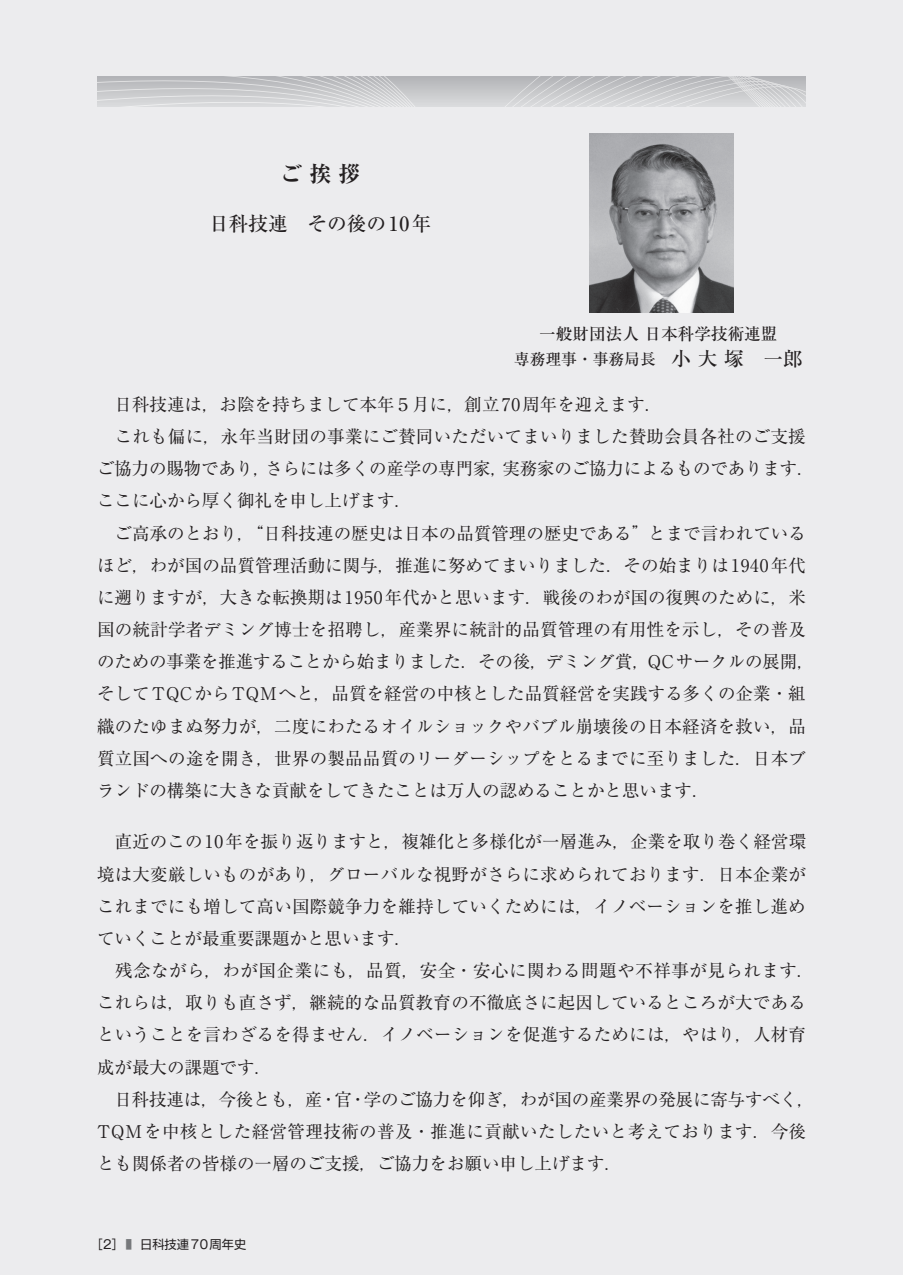
<style>
.page{position:relative;width:903px;height:1275px;background:#ececee}
.page>*{position:absolute;margin:0;border:0;box-sizing:border-box;transform-origin:0 0}
.t1{font:700 expanded 21.88px "Ryumin Pro";color:#231f20}
.t2{font:500 19.6px "Ryumin Pro";color:#231f20}
.t3{font:17.5px/32.2px "Ryumin Pro";letter-spacing:.005em;color:#231f20}
.t4{font:500 16.62px "Ryumin Pro";color:#231f20}
.t5{font:500 15.75px "Ryumin Pro";color:#231f20}
.t6{font:12.25px "Shin Go Pro";color:#231f20}
.s1{font-size:19.6px}
.s2{font-family:"Gothic MB101 Pro"}
.s3{font-family:"Gothic MB101 Pro";color:#76787b}
</style>
<div class="page">
<svg style="left:97px;top:77px;width:709px;height:30px;background:#cbccce"></svg>
<img style="left:589px;top:134px;width:144px;height:179px">
<p class="t1" style="left:280px;top:157px;width:82px">ご 挨 拶</p>
<p class="t2" style="left:209px;top:208px;width:224px">日科技連　その後の10年</p>
<p class="t4" style="left:539px;top:320px;width:240px">一般財団法人 日本科学技術連盟</p>
<p class="t5" style="left:514px;top:346px;width:290px">専務理事・事務局長　<span class="s1">小 大 塚　一郎</span></p>
<p class="t3" style="left:97px;top:387px;width:719px;text-indent:18px">日科技連は，お陰を持ちまして本年５月に，創立70周年を迎えます．<br>　これも偏に，永年当財団の事業にご賛同いただいてまいりました賛助会員各社のご支援ご協力の賜物であり，さらには多くの産学の専門家，実務家のご協力によるものであります．ここに心から厚く御礼を申し上げます．<br>　ご高承のとおり，“日科技連の歴史は日本の品質管理の歴史である”とまで言われているほど，わが国の品質管理活動に関与，推進に努めてまいりました．その始まりは1940年代に遡りますが，大きな転換期は1950年代かと思います．戦後のわが国の復興のために，米国の統計学者デミング博士を招聘し，産業界に統計的品質管理の有用性を示し，その普及のための事業を推進することから始まりました．その後，デミング賞，QCサークルの展開，そしてTQCからTQMへと，品質を経営の中核とした品質経営を実践する多くの企業・組織のたゆまぬ努力が，二度にわたるオイルショックやバブル崩壊後の日本経済を救い，品質立国への途を開き，世界の製品品質のリーダーシップをとるまでに至りました．日本ブランドの構築に大きな貢献をしてきたことは万人の認めることかと思います．</p>
<p class="t3" style="left:97px;top:824px;width:719px">　直近のこの10年を振り返りますと，複雑化と多様化が一層進み，企業を取り巻く経営環境は大変厳しいものがあり，グローバルな視野がさらに求められております．日本企業がこれまでにも増して高い国際競争力を維持していくためには，イノベーションを推し進めていくことが最重要課題かと思います．<br>　残念ながら，わが国企業にも，品質，安全・安心に関わる問題や不祥事が見られます．これらは，取りも直さず，継続的な品質教育の不徹底さに起因しているところが大であるということを言わざるを得ません．イノベーションを促進するためには，やはり，人材育成が最大の課題です．<br>　日科技連は，今後とも，産・官・学のご協力を仰ぎ，わが国の産業界の発展に寄与すべく，TQMを中核とした経営管理技術の普及・推進に貢献いたしたいと考えております．今後とも関係者の皆様の一層のご支援，ご協力をお願い申し上げます．</p>
<p class="t6" style="left:91px;top:1234px;width:169px"><span class="s2">［2］</span> <span class="s3">■</span> 日科技連<span class="s2">70</span>周年史　</p>
</div>
